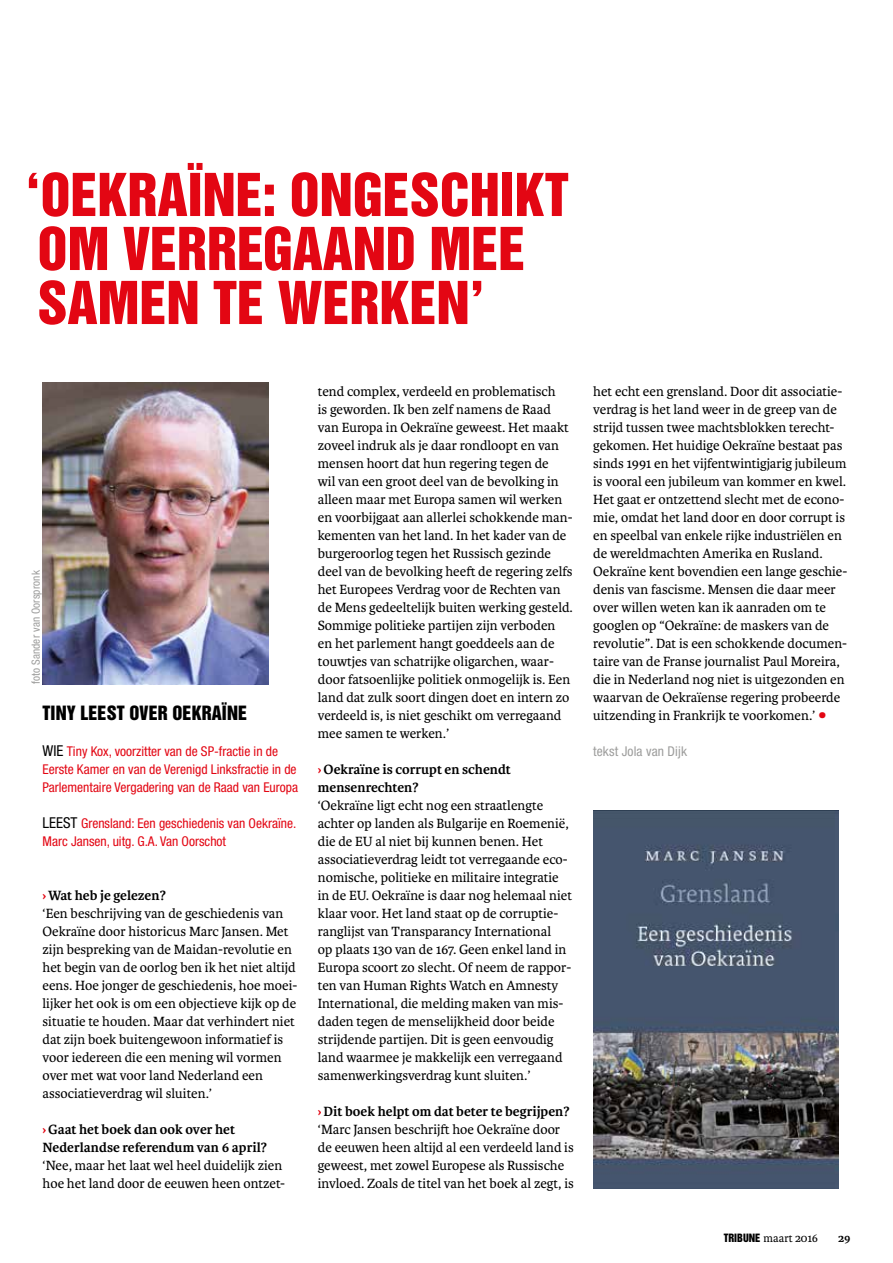
<style>
.page{position:relative;width:893px;height:1263px;background:#fff}
.page>*{position:absolute;margin:0;border:0;box-sizing:border-box;transform-origin:0 0}
.t1{font:54px/54px "Helvetica Inserat LT Std";color:#e30613}
.t2{font:18px "Helvetica Inserat LT Std";letter-spacing:.005em;color:#000}
.t3{font:14.25px/18px "Karmina";color:#000}
.t4{font:700 14.25px/18px "Karmina";color:#000}
.t5{font:condensed 13.5px/18px "Helvetica Neue LT Std";color:#e30613}
.t6{font:condensed 13.5px "Helvetica Neue LT Std";letter-spacing:.01em;color:#9d9d9c}
.t7{font:12px "Karmina";color:#000}
.t8{font:700 12px "Karmina";color:#000}
.t9{font:condensed 11.25px "Helvetica Neue LT Std";letter-spacing:.01em;color:#9d9d9c}
.s1{font-size:15px;color:#000}
.s2{font-weight:700;color:#e30613}
.s3{font-weight:700}
.s4{color:#e30613}
.s5{font-size:24px;color:#e30613}
.s6{font-family:"Helvetica Inserat LT Std";font-size:10.5px}
</style>
<div class="page">
<img style="left:43px;top:383px;width:225px;height:301px">
<img style="left:593px;top:810px;width:246px;height:378px">
<h1 class="t1" style="left:26px;top:169px;width:545px">‘OEKRAÏNE: ONGESCHIKT<br>OM VERREGAAND MEE<br>SAMEN TE WERKEN’</h1>
<p class="t9" style="left:29px;top:684px;width:115px;rotate:-90deg">foto Sander van Oorspronk</p>
<p class="t2" style="left:43px;top:702px;width:206px">TINY LEEST OVER OEKRAÏNE</p>
<p class="t5" style="left:43px;top:742px;width:257px"><span class="s1">WIE</span> Tiny Kox, voorzitter van de SP-fractie in de<br>Eerste Kamer en van de Verenigd Linksfractie in de<br>Parlementaire Vergadering van de Raad van Europa</p>
<p class="t5" style="left:43px;top:814px;width:255px"><span class="s1">LEEST</span> Grensland: Een geschiedenis van Oekraïne.<br>Marc Jansen, uitg. G.A. Van Oorschot</p>
<p class="t3" style="left:43px;top:887px;width:256px"><span class="s2">›</span><span class="s3">Wat heb je gelezen?<br></span>‘Een beschrijving van de geschiedenis van Oekraïne door historicus Marc Jansen. Met zijn bespreking van de Maidan-revolutie en het begin van de oorlog ben ik het niet altijd eens. Hoe jonger de geschiedenis, hoe moei&shy;lijker het ook is om een objectieve kijk op de situatie te houden. Maar dat verhindert niet dat zijn boek buitengewoon informatief is voor iedereen die een mening wil vormen over met wat voor land Nederland een associatieverdrag wil sluiten.’</p>
<p class="t4" style="left:43px;top:1121px;width:226px"><span class="s4">›</span>Gaat het boek dan ook over het<br>Nederlandse referendum van 6 april?</p>
<p class="t3" style="left:43px;top:1157px;width:244px">‘Nee, maar het laat wel heel duidelijk zien hoe het land door de eeuwen heen ontzet-</p>
<p class="t3" style="left:318px;top:383px;width:256px">tend complex, verdeeld en problematisch<br>is geworden. Ik ben zelf namens de Raad van Europa in Oekraïne geweest. Het maakt zoveel indruk als je daar rondloopt en van mensen hoort dat hun regering tegen de<br>wil van een groot deel van de bevolking in alleen maar met Europa samen wil werken en voorbijgaat aan allerlei schokkende man&shy;kementen van het land. In het kader van de burgeroorlog tegen het Russisch gezinde deel van de bevolking heeft de regering zelfs het Europees Verdrag voor de Rechten van de Mens gedeeltelijk buiten werking gesteld.<br>Sommige politieke partijen zijn verboden en het parlement hangt goeddeels aan de touwtjes van schatrijke oligarchen, waar&shy;door fatsoenlijke politiek onmogelijk is. Een land dat zulk soort dingen doet en intern zo verdeeld is, is niet geschikt om verregaand mee samen te werken.’</p>
<p class="t4" style="left:318px;top:761px;width:195px"><span class="s4">›</span>Oekraïne is corrupt en schendt mensenrechten?</p>
<p class="t3" style="left:318px;top:797px;width:256px">‘Oekraïne ligt echt nog een straatlengte achter op landen als Bulgarije en Roemenië, die de EU al niet bij kunnen benen. Het associatieverdrag leidt tot verregaande eco&shy;nomische, politieke en militaire integratie in de EU. Oekraïne is daar nog helemaal niet klaar voor. Het land staat op de corruptie&shy;ranglijst van Transparancy International<br>op plaats 130 van de 167. Geen enkel land in Europa scoort zo slecht. Of neem de rappor&shy;ten van Human Rights Watch en Amnesty International, die melding maken van mis&shy;daden tegen de menselijkheid door beide strijdende partijen. Dit is geen eenvoudig land waarmee je makkelijk een verregaand samenwerkingsverdrag kunt sluiten.’</p>
<p class="t3" style="left:318px;top:1102px;width:257px"><span class="s2">›</span><span class="s3">Dit boek helpt om dat beter te begrijpen? </span>‘Marc Jansen beschrijft hoe Oekraïne door de eeuwen heen altijd al een verdeeld land is geweest, met zowel Europese als Russische invloed. Zoals de titel van het boek al zegt, is</p>
<p class="t3" style="left:593px;top:382px;width:256px">het echt een grensland. Door dit associatie&shy;verdrag is het land weer in de greep van de strijd tussen twee machtsblokken terecht&shy;gekomen. Het huidige Oekraïne bestaat pas sinds 1991 en het vijfentwintigjarig jubileum is vooral een jubileum van kommer en kwel.<br>Het gaat er ontzettend slecht met de econo&shy;mie, omdat het land door en door corrupt is en speelbal van enkele rijke industriëlen en de wereldmachten Amerika en Rusland.<br>Oekraïne kent bovendien een lange geschie&shy;denis van fascisme. Mensen die daar meer over willen weten kan ik aanraden om te googlen op “Oekraïne: de maskers van de revolutie”. Dat is een schokkende documen&shy;taire van de Franse journalist Paul Moreira, die in Nederland nog niet is uitgezonden en waarvan de Oekraïense regering probeerde uitzending in Frankrijk te voorkomen.’ <span class="s5">•</span></p>
<p class="t6" style="left:593px;top:743px;width:95px">tekst Jola van Dijk</p>
<p class="t7" style="left:724px;top:1231px;width:96px"><span class="s6">TRIBUNE</span> maart 2016</p>
<p class="t8" style="left:838px;top:1231px;width:14px">29</p>
</div>
